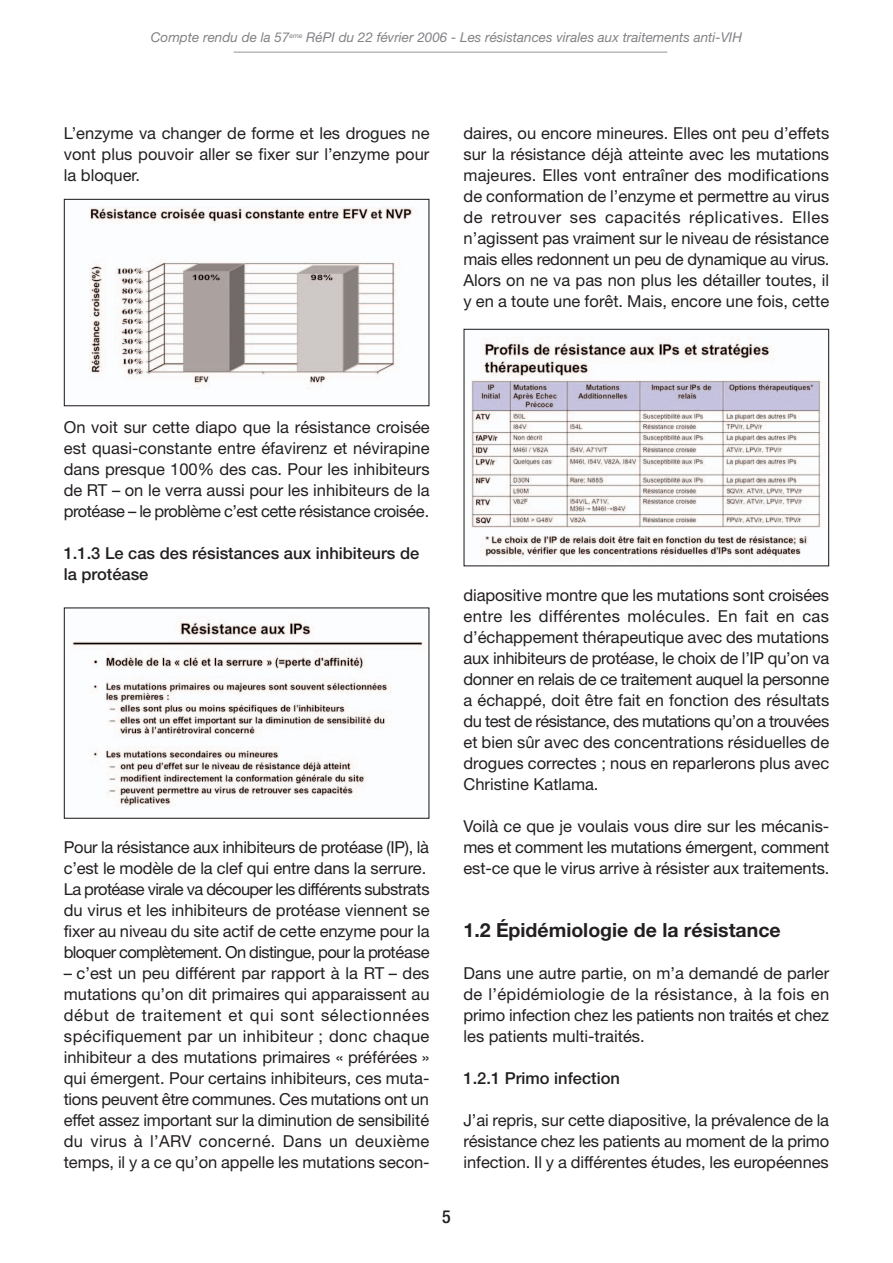
<style>
.page{position:relative;width:893px;height:1263px;background:#fff}
.page>*{position:absolute;margin:0;border:0;box-sizing:border-box;transform-origin:0 0}
.t1{font:700 19.5px "Helvetica Neue";color:#231f20}
.t2{font:500 condensed 18px "Helvetica Neue";color:#231f20}
.t3{font:16.5px/21px "Helvetica Neue";letter-spacing:-.005em;color:#231f20;text-align:justify}
.t4{font:500 16.5px/21px "Helvetica Neue";color:#231f20}
.t5{font:italic 13.5px "Helvetica Neue";color:#808285}
</style>
<div class="page">
<hr style="left:234px;top:52px;width:433px;height:1px;background:#939598">
<img style="left:89px;top:207px;width:324px;height:182px">
<div style="left:64px;top:199px;width:365px;height:207px;border:1px solid #231f20"></div>
<img style="left:72px;top:618px;width:351px;height:189px">
<div style="left:64px;top:607px;width:365px;height:212px;border:1px solid #231f20"></div>
<img style="left:471px;top:337px;width:352px;height:225px">
<div style="left:463px;top:329px;width:366px;height:237px;border:1px solid #231f20"></div>
<p class="t5" style="left:151px;top:33px;width:593px">Compte rendu de la 57<sup>eme</sup> RéPI du 22 février 2006 - Les résistances virales aux traitements anti-VIH</p>
<p class="t3" style="left:64px;top:125px;width:367px">L’enzyme va changer de forme et les drogues ne vont plus pouvoir aller se fixer sur l’enzyme pour la bloquer.</p>
<p class="t3" style="left:463px;top:125px;width:368px">daires, ou encore mineures. Elles ont peu d’effets sur la résistance déjà atteinte avec les mutations majeures. Elles vont entraîner des modifications de conformation de l’enzyme et permettre au virus de retrouver ses capacités réplicatives. Elles n’agissent pas vraiment sur le niveau de résistance mais elles redonnent un peu de dynamique au virus.<br>Alors on ne va pas non plus les détailler toutes, il y en a toute une forêt. Mais, encore une fois, cette</p>
<p class="t3" style="left:64px;top:419px;width:367px">On voit sur cette diapo que la résistance croisée est quasi-constante entre éfavirenz et névirapine dans presque 100% des cas. Pour les inhibiteurs de RT – on le verra aussi pour les inhibiteurs de la protéase – le problème c’est cette résistance croisée.</p>
<p class="t4" style="left:64px;top:545px;width:357px">1.1.3 Le cas des résistances aux inhibiteurs de la protéase</p>
<p class="t3" style="left:64px;top:839px;width:367px;text-align:left">Pour la résistance aux inhibiteurs de protéase (IP), là c’est le modèle de la clef qui entre dans la serrure.<br>La protéase virale va découper les différents substrats du virus et les inhibiteurs de protéase viennent se fixer au niveau du site actif de cette enzyme pour la bloquer complètement. On distingue, pour la protéase</p>
<p class="t3" style="left:64px;top:965px;width:367px">– c’est un peu différent par rapport à la RT – des mutations qu’on dit primaires qui apparaissent au début de traitement et qui sont sélectionnées spécifiquement par un inhibiteur ; donc chaque inhibiteur a des mutations primaires « préférées » qui émergent. Pour certains inhibiteurs, ces muta&shy;tions peuvent être communes. Ces mutations ont un effet assez important sur la diminution de sensibilité du virus à l’ARV concerné. Dans un deuxième temps, il y a ce qu’on appelle les mutations secon-</p>
<p class="t3" style="left:463px;top:587px;width:367px">diapositive montre que les mutations sont croisées entre les différentes molécules. En fait en cas d’échappement thérapeutique avec des mutations aux inhibiteurs de protéase, le choix de l’IP qu’on va donner en relais de ce traitement auquel la personne a échappé, doit être fait en fonction des résultats du test de résistance, des mutations qu’on a trouvées et bien sûr avec des concentrations résiduelles de drogues correctes ; nous en reparlerons plus avec Christine Katlama.</p>
<p class="t3" style="left:463px;top:818px;width:368px">Voilà ce que je voulais vous dire sur les mécanis&shy;mes et comment les mutations émergent, comment est-ce que le virus arrive à résister aux traitements.</p>
<p class="t1" style="left:463px;top:923px;width:319px">1.2 Épidémiologie de la résistance</p>
<p class="t3" style="left:463px;top:965px;width:367px">Dans une autre partie, on m’a demandé de parler de l’épidémiologie de la résistance, à la fois en primo infection chez les patients non traités et chez les patients multi-traités.</p>
<p class="t4" style="left:463px;top:1070px;width:158px">1.2.1 Primo infection</p>
<p class="t3" style="left:463px;top:1112px;width:367px">J’ai repris, sur cette diapositive, la prévalence de la résistance chez les patients au moment de la primo infection. Il y a différentes études, les européennes</p>
<p class="t2" style="left:442px;top:1210px;width:10px">5</p>
</div>
